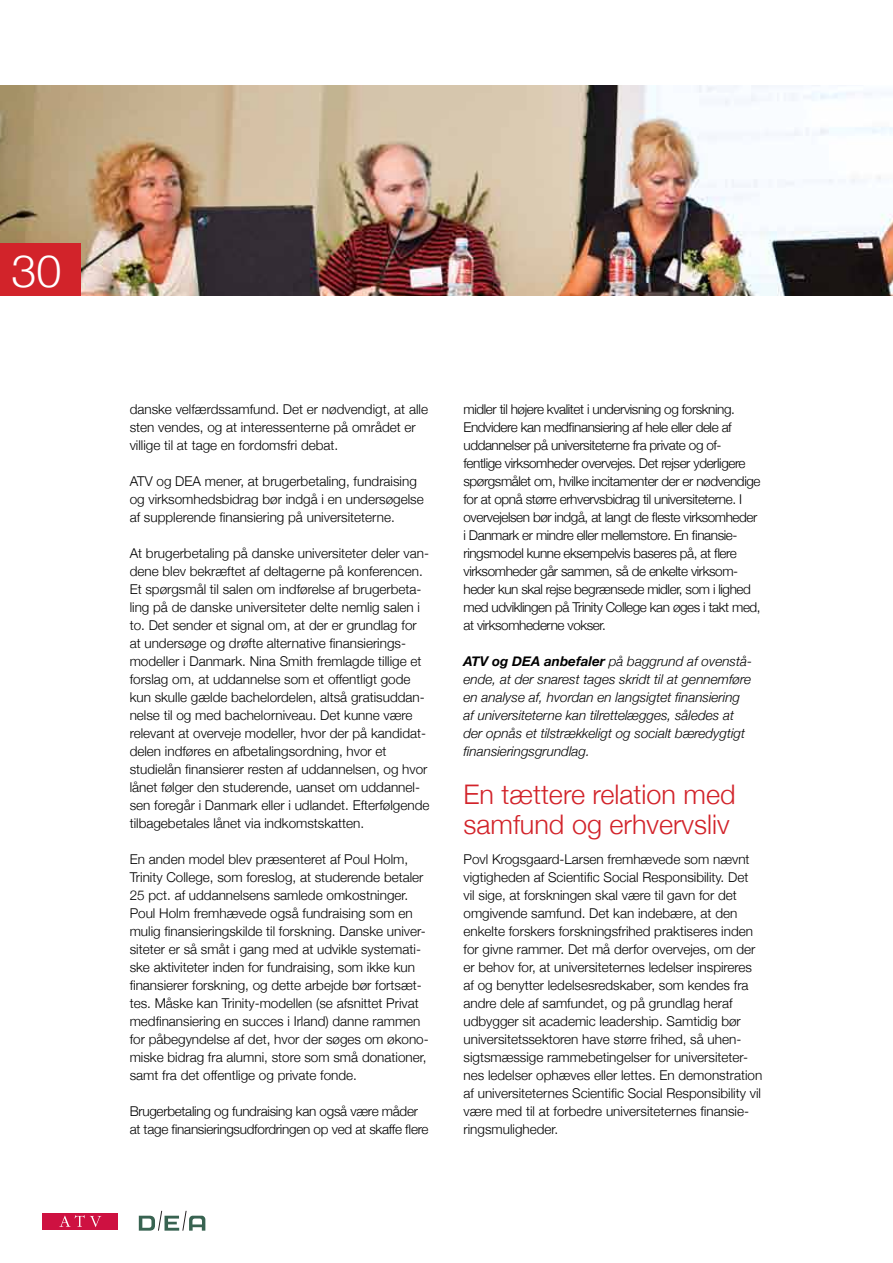
<style>
.page{position:relative;width:893px;height:1263px;background:#fff}
.page>*{position:absolute;margin:0;border:0;box-sizing:border-box;transform-origin:0 0}
.t1{font:300 45px "Helvetica Neue";color:#fff}
.t2{font:300 27px/30px "Helvetica Neue";color:#d2232a}
.t3{font:300 13.5px/18px "Helvetica Neue";color:#000}
.t4{font:300 13.5px/18px "Helvetica Neue";letter-spacing:-.03em;color:#000}
.t5{font:italic 300 13.5px/18px "Helvetica Neue";color:#000}
.t6{font:300 13.5px/18px "Helvetica Neue";letter-spacing:-.02em;color:#000}
.s1{font-weight:700}
</style>
<div class="page">
<div style="left:43px;top:1213px;width:75px;height:17px;background:#ce1141"></div>
<svg style="left:59px;top:1215px;width:42px;height:12px"></svg>
<svg style="left:139px;top:1211px;width:66px;height:19px"></svg>
<img style="left:0;top:85px;width:893px;height:211px">
<div style="left:0;top:244px;width:80px;height:52px;background:#d2232a"></div>
<h1 class="t1" style="left:11px;top:244px;width:52px">30</h1>
<p class="t3" style="left:130px;top:400px;width:300px">danske velfærdssamfund. Det er nødvendigt, at alle sten vendes, og at interessenterne på området er villige til at tage en fordomsfri debat.</p>
<p class="t3" style="left:130px;top:472px;width:296px">ATV og DEA mener, at brugerbetaling, fundraising og virksomhedsbidrag bør indgå i en undersøgelse af supplerende finansiering på universiteterne.</p>
<p class="t3" style="left:130px;top:544px;width:301px">At brugerbetaling på danske universiteter deler van&shy;dene blev bekræftet af deltagerne på konferencen.<br>Et spørgsmål til salen om indførelse af brugerbeta&shy;ling på de danske universiteter delte nemlig salen i to. Det sender et signal om, at der er grundlag for at undersøge og drøfte alternative finansierings&shy;modeller i Danmark. Nina Smith fremlagde tillige et forslag om, at uddannelse som et offentligt gode kun skulle gælde bachelordelen, altså gratisuddan&shy;nelse til og med bachelorniveau. Det kunne være relevant at overveje modeller, hvor der på kandidat&shy;delen indføres en afbetalingsordning, hvor et studielån finansierer resten af uddannelsen, og hvor lånet følger den studerende, uanset om uddannel&shy;sen foregår i Danmark eller i udlandet. Efterfølgende tilbagebetales lånet via indkomstskatten.</p>
<p class="t3" style="left:130px;top:850px;width:301px">En anden model blev præsenteret af Poul Holm, Trinity College, som foreslog, at studerende betaler 25 pct. af uddannelsens samlede omkostninger.<br>Poul Holm fremhævede også fundraising som en mulig finansieringskilde til forskning. Danske univer&shy;siteter er så småt i gang med at udvikle systemati&shy;ske aktiviteter inden for fundraising, som ikke kun finansierer forskning, og dette arbejde bør fortsæt&shy;tes. Måske kan Trinity-modellen (se afsnittet Privat medfinansiering en succes i Irland) danne rammen for påbegyndelse af det, hvor der søges om økono&shy;miske bidrag fra alumni, store som små donationer, samt fra det offentlige og private fonde.</p>
<p class="t6" style="left:130px;top:1102px;width:300px">Brugerbetaling og fundraising kan også være måder at tage finansieringsudfordringen op ved at skaffe flere</p>
<p class="t4" style="left:463px;top:400px;width:299px">midler til højere kvalitet i undervisning og forskning.<br>Endvidere kan medfinansiering af hele eller dele af uddannelser på universiteterne fra private og of&shy;fentlige virksomheder overvejes. Det rejser yderligere spørgsmålet om, hvilke incitamenter der er nødvendige for at opnå større erhvervsbidrag til universiteterne. I overvejelsen bør indgå, at langt de fleste virksomheder i Danmark er mindre eller mellemstore. En finansie&shy;ringsmodel kunne eksempelvis baseres på, at flere virksomheder går sammen, så de enkelte virksom&shy;heder kun skal rejse begrænsede midler, som i lighed med udviklingen på Trinity College kan øges i takt med, at virksomhederne vokser.</p>
<p class="t5" style="left:463px;top:652px;width:290px"><span class="s1">ATV og DEA anbefaler</span> på baggrund af ovenstå&shy;ende, at der snarest tages skridt til at gennemføre en analyse af, hvordan en langsigtet finansiering af universiteterne kan tilrettelægges, således at der opnås et tilstrækkeligt og socialt bæredygtigt finansieringsgrundlag.</p>
<h2 class="t2" style="left:463px;top:779px;width:274px">En tættere relation med samfund og erhvervsliv</h2>
<p class="t3" style="left:463px;top:850px;width:300px">Povl Krogsgaard-Larsen fremhævede som nævnt vigtigheden af Scientific Social Responsibility. Det vil sige, at forskningen skal være til gavn for det omgivende samfund. Det kan indebære, at den enkelte forskers forskningsfrihed praktiseres inden for givne rammer. Det må derfor overvejes, om der er behov for, at universiteternes ledelser inspireres af og benytter ledelsesredskaber, som kendes fra andre dele af samfundet, og på grundlag heraf udbygger sit academic leadership. Samtidig bør universitetssektoren have større frihed, så uhen&shy;sigtsmæssige rammebetingelser for universiteter&shy;nes ledelser ophæves eller lettes. En demonstration af universiteternes Scientific Social Responsibility vil være med til at forbedre universiteternes finansie&shy;ringsmuligheder.</p>
</div>
